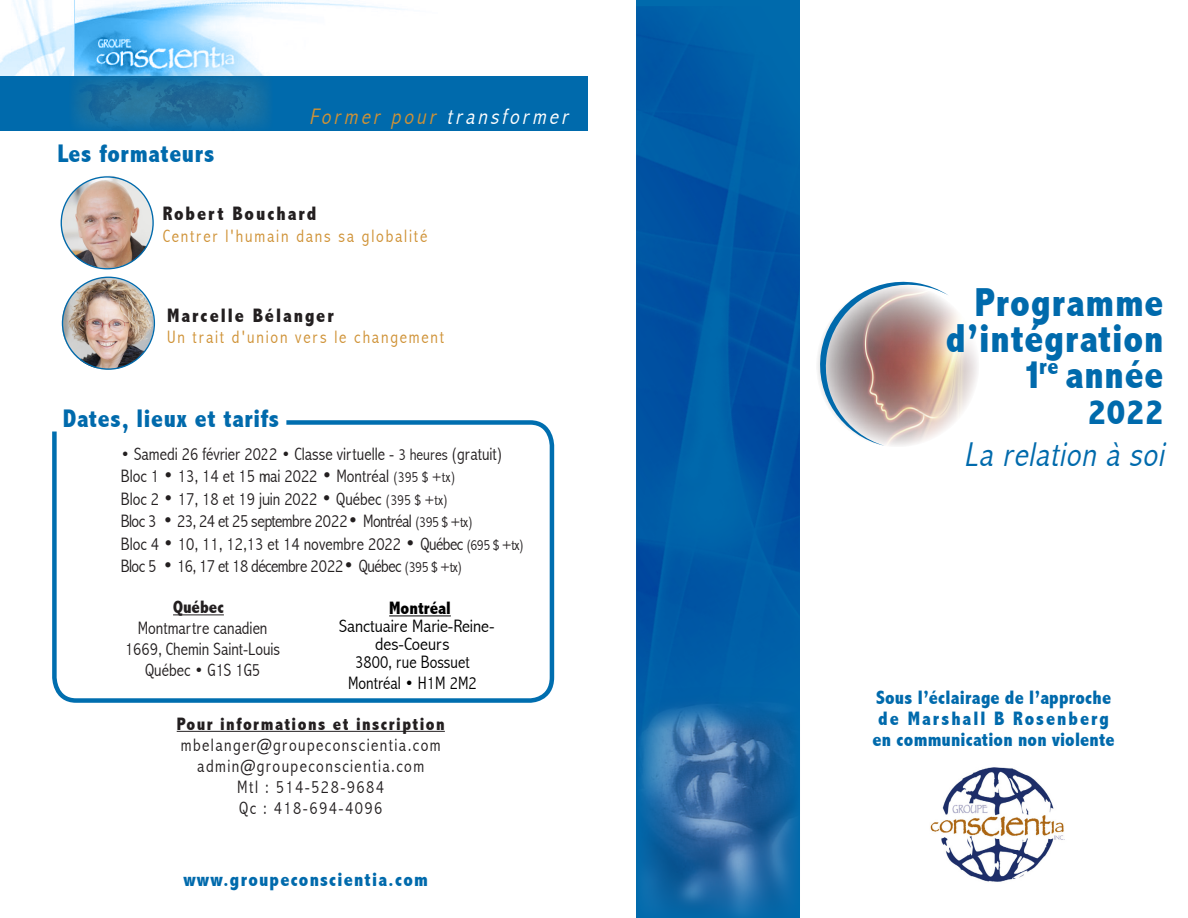
<style>
.page{position:relative;width:1188px;height:918px;background:#fff}
.page>*{position:absolute;margin:0;border:0;box-sizing:border-box;transform-origin:0 0}
.t1{font:800 condensed 40.5px "Abadi";letter-spacing:.02em;color:#006aac}
.t2{font:800 condensed 36px "Abadi";color:#006aac}
.t3{font:italic 300 condensed 34.5px "Abadi";color:#006aac}
.t4{font:800 condensed 25.5px "Abadi";letter-spacing:.025em;color:#006aac}
.t5{font:italic 300 condensed 22.5px "Abadi";color:#fff}
.t6{font:800 condensed 19.5px "Abadi";letter-spacing:.02em;color:#006aac}
.t7{font:800 condensed 19.5px "Abadi";letter-spacing:.1em;color:#231f20}
.t8{font:800 condensed 19.5px "Abadi";letter-spacing:.06em;color:#006aac}
.t9{font:800 condensed 19.5px "Abadi";letter-spacing:.1em;color:#006aac}
.t10{font:300 condensed 18px "Abadi";color:#231f20}
.t11{font:300 condensed 18px "Abadi";letter-spacing:-.03em;color:#231f20}
.t12{font:300 condensed 18px "Abadi";letter-spacing:.08em;color:#231f20}
.t13{font:300 condensed 18px "Abadi";letter-spacing:.1em;color:#cf9236}
.t14{font:800 condensed 18px "Abadi";letter-spacing:.08em;color:#231f20}
.t15{font:300 condensed 18px "Abadi";color:#000;scale:1.08 1}
.t16{font:300 condensed 18px "Abadi";color:#000}
.t17{font:800 condensed 18px "Abadi";color:#000}
.s1{color:#cf9236}
.s2{font-size:16.5px}
.s3{font-size:21px}
.s4{font-size:15px}
.s5{font-size:19.5px;color:#fff}
</style>
<div class="page">
<img style="left:0;top:0;width:405px;height:76px">
<img style="left:636px;top:6px;width:164px;height:878px">
<img style="left:930px;top:767px;width:135px;height:115px">
<hr style="left:177px;top:731px;width:268px;height:1px;background:#231f20">
<svg style="left:338px;top:130px;width:23px;height:1px"></svg>
<svg style="left:382px;top:130px;width:146px;height:1px"></svg>
<div style="left:0;top:76px;width:587px;height:54px;background:#006aac"></div>
<img style="left:69px;top:72px;width:204px;height:59px">
<img style="left:62px;top:278px;width:92px;height:92px;border-radius:46px">
<img style="left:60px;top:176px;width:94px;height:92px">
<svg style="left:817px;top:281px;width:107px;height:165px"></svg>
<img style="left:637px;top:678px;width:163px;height:240px">
<svg style="left:52px;top:420px;width:503px;height:283px"></svg>
<svg style="left:374px;top:616px;width:15px;height:1px"></svg>
<hr style="left:389px;top:615px;width:62px;height:1px;background:#000">
<p class="t4" style="left:57px;top:139px;width:159px">Les formateurs</p>
<p class="t5" style="left:309px;top:103px;width:265px"><span class="s1">Former pour</span> transformer</p>
<p class="t7" style="left:163px;top:202px;width:155px">Robert Bouchard</p>
<p class="t13" style="left:163px;top:225px;width:266px">Centrer l'humain dans sa globalité</p>
<p class="t7" style="left:167px;top:304px;width:168px">Marcelle Bélanger</p>
<p class="t13" style="left:167px;top:327px;width:279px">Un trait d'union vers le changement</p>
<p class="t4" style="left:63px;top:404px;width:218px">Dates, lieux et tarifs</p>
<p class="t10" style="left:121px;top:443px;width:383px">• Samedi 26 février 2022 • Classe virtuelle - <span class="s2">3 heures</span> (gratuit)</p>
<p class="t10" style="left:121px;top:466px;width:336px">Bloc 1 <span class="s3">•</span> 13, 14 et 15 mai 2022 <span class="s3">•</span> Montréal <span class="s4">(395 $ +tx)</span></p>
<p class="t10" style="left:121px;top:488px;width:328px">Bloc 2 <span class="s3">•</span> 17, 18 et 19 juin 2022 <span class="s3">•</span> Québec <span class="s4">(395 $ +tx)</span></p>
<p class="t11" style="left:121px;top:511px;width:353px">Bloc 3 <span class="s3">•</span> 23, 24 et 25 septembre 2022<span class="s3">•</span> Montréal <span class="s4">(395 $ +tx)</span></p>
<p class="t10" style="left:121px;top:533px;width:405px">Bloc 4 <span class="s3">•</span> 10, 11, 12,13 et 14 novembre 2022 <span class="s3">•</span> Québec <span class="s4">(695 $ +tx)</span></p>
<p class="t11" style="left:121px;top:556px;width:343px">Bloc 5 <span class="s3">•</span> 16, 17 et 18 décembre 2022<span class="s3">•</span> Québec <span class="s4">(395 $ +tx)</span></p>
<p class="t14" style="left:173px;top:597px;width:52px">Québec</p>
<p class="t10" style="left:138px;top:618px;width:131px">Montmartre canadien</p>
<p class="t10" style="left:125px;top:639px;width:157px">1669, Chemin Saint-Louis</p>
<p class="t10" style="left:145px;top:660px;width:117px">Québec • G1S 1G5</p>
<p class="t17" style="left:374px;top:598px;width:78px"><span class="s5">À</span> Montréal</p>
<p class="t15" style="left:339px;top:616px;width:146px">Sanctuaire Marie-Reine-</p>
<p class="t15" style="left:375px;top:634px;width:70px">des-Coeurs</p>
<p class="t16" style="left:355px;top:652px;width:116px">3800, rue Bossuet</p>
<p class="t16" style="left:348px;top:673px;width:130px">Montréal • H1M 2M2</p>
<p class="t14" style="left:177px;top:713px;width:270px">Pour informations et inscription</p>
<p class="t12" style="left:181px;top:734px;width:261px">mbelanger@groupeconscientia.com</p>
<p class="t12" style="left:197px;top:755px;width:228px">admin@groupeconscientia.com</p>
<p class="t12" style="left:237px;top:776px;width:148px">Mtl : 514-528-9684</p>
<p class="t12" style="left:239px;top:797px;width:145px">Qc : 418-694-4096</p>
<p class="t8" style="left:183px;top:868px;width:246px">www.groupeconscientia.com</p>
<p class="t1" style="left:975px;top:279px;width:190px">Programme</p>
<p class="t1" style="left:946px;top:315px;width:219px">d’intégration</p>
<p class="t1" style="left:1023px;top:351px;width:142px">1<sup>re</sup> année</p>
<p class="t2" style="left:1088px;top:391px;width:77px">2022</p>
<p class="t3" style="left:964px;top:435px;width:209px">La relation à soi</p>
<p class="t6" style="left:876px;top:686px;width:237px">Sous l’éclairage de l’approche</p>
<p class="t9" style="left:878px;top:707px;width:232px">de Marshall B Rosenberg</p>
<p class="t6" style="left:873px;top:728px;width:244px">en communication non violente</p>
</div>
